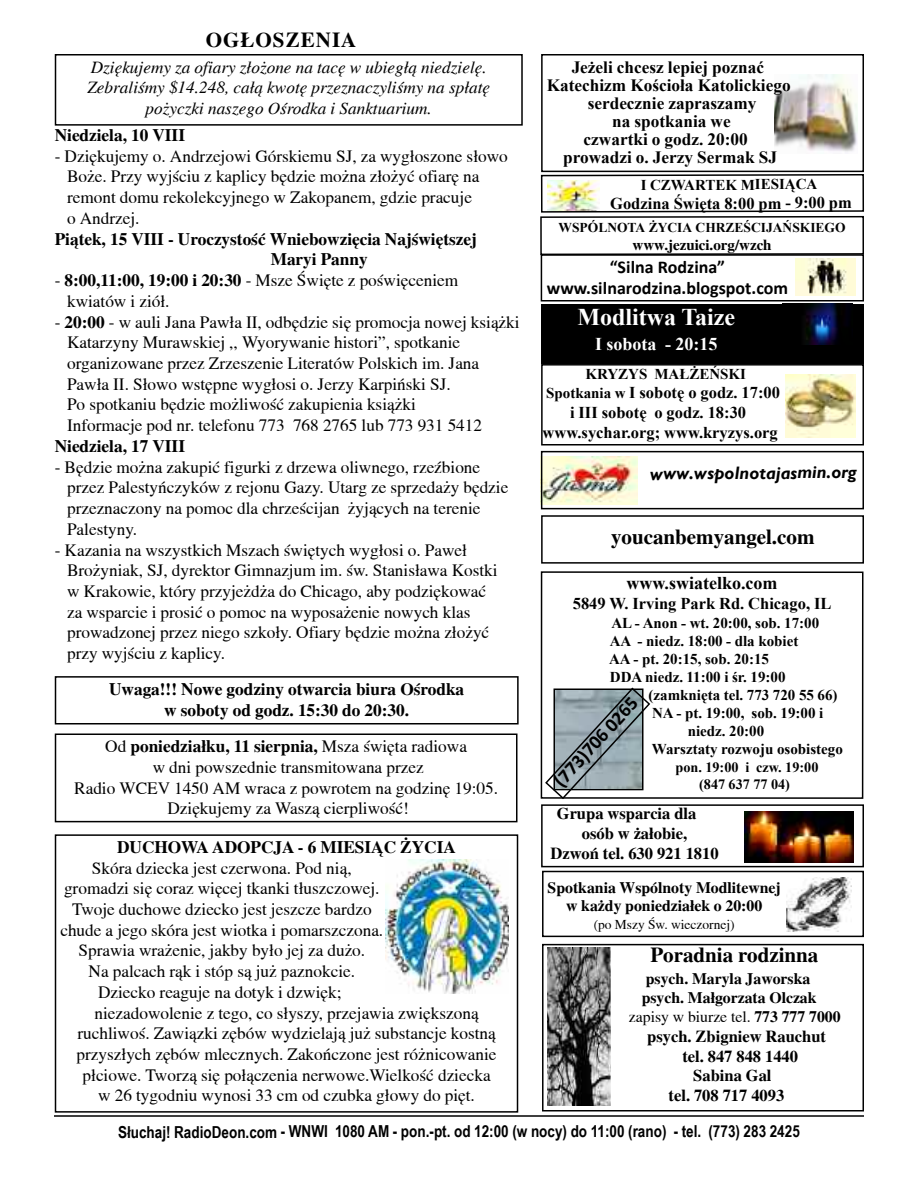
<style>
.page{position:relative;width:918px;height:1188px;background:#fff}
.page>*{position:absolute;margin:0;border:0;box-sizing:border-box;transform-origin:0 0}
.t1{font:700 24px "Times New Roman";color:#fff}
.t2{font:700 21px "Toronto";color:#000}
.t3{font:700 21px "Toronto";letter-spacing:.05em;color:#000}
.t4{font:700 19.5px "Calibri";color:#000}
.t5{font:700 18px/21.6px "Calibri";color:#000;text-align:center}
.t6{font:italic 700 18px "Gill Sans";letter-spacing:-.005em;color:#000}
.t7{font:700 18px "Times New Roman";color:#000}
.t8{font:700 18px "Times New Roman";color:#fff}
.t9{font:17.25px/20.7px "Toronto";color:#000}
.t10{font:700 17.25px/20.7px "Toronto";color:#000}
.t11{font:italic 17.25px/20.7px "Toronto";color:#000;text-align:center}
.t12{font:700 17.25px/18px "Times New Roman";color:#000;text-align:center}
.t13{font:700 16.5px/19.8px "Times New Roman";color:#000;text-align:center}
.t14{font:700 16.5px "Toronto";color:#000}
.t15{font:700 16.5px "Arial Narrow";color:#000}
.t16{font:700 15.75px/18px "Toronto";color:#000;text-align:center}
.t17{font:15.75px "Toronto";color:#000}
.t18{font:700 15px/18px "Times New Roman";color:#000}
.t19{font:700 15px "Toronto";color:#000}
.t20{font:700 14.25px "Times New Roman";color:#000}
.t21{font:700 13.5px "Times New Roman";color:#000}
.t22{font:13.5px "Toronto";color:#000}
.s1{font-weight:700}
.s2{font-size:15px}
</style>
<div class="page">
<hr style="left:54px;top:1115px;width:810px;height:2px;background:#000">
<div style="left:541px;top:54px;width:323px;height:118px;border:2px solid #000"></div>
<img style="left:774px;top:74px;width:83px;height:78px">
<div style="left:541px;top:304px;width:323px;height:59px;background:#000"></div>
<img style="left:548px;top:948px;width:63px;height:158px">
<div style="left:541px;top:515px;width:323px;height:49px;border:2px solid #000"></div>
<svg style="left:540px;top:174px;width:324px;height:82px"></svg>
<div style="left:541px;top:364px;width:323px;height:82px;border:2px solid #000"></div>
<img style="left:785px;top:375px;width:70px;height:62px">
<div style="left:541px;top:254px;width:323px;height:48px;border:2px solid #000"></div>
<div style="left:794px;top:259px;width:63px;height:37px;background:#fffbd7"></div>
<img style="left:807px;top:259px;width:40px;height:35px">
<div style="left:542px;top:871px;width:322px;height:66px;border:2px solid #000"></div>
<img style="left:786px;top:878px;width:65px;height:54px">
<img style="left:805px;top:304px;width:45px;height:41px">
<img style="left:544px;top:456px;width:93px;height:49px">
<div style="left:541px;top:451px;width:323px;height:58px;border:2px solid #000"></div>
<div style="left:541px;top:571px;width:323px;height:228px;border:2px solid #000"></div>
<svg style="left:544px;top:687px;width:107px;height:112px"></svg>
<div style="left:541px;top:804px;width:323px;height:63px;border:2px solid #000"></div>
<img style="left:745px;top:811px;width:109px;height:52px">
<div style="left:542px;top:944px;width:322px;height:168px;border:2px solid #000"></div>
<div style="left:55px;top:734px;width:463px;height:88px;border:2px solid #000"></div>
<div style="left:55px;top:676px;width:464px;height:48px;border:2px solid #000"></div>
<div style="left:55px;top:54px;width:468px;height:72px;border:2px solid #000"></div>
<div style="left:55px;top:834px;width:463px;height:279px;border:2px solid #000"></div>
<img style="left:386px;top:860px;width:122px;height:133px">
<p class="t3" style="left:206px;top:28px;width:152px">OG£OSZENIA</p>
<p class="t11" style="left:87px;top:57px;width:404px">Dziękujemy za ofiary złożone na tacę w ubiegłą niedzielę.<br>Zebraliśmy $14.248, całą kwotę przeznaczyliśmy na spłatę pożyczki naszego Ośrodka i Sanktuarium.</p>
<p class="t10" style="left:55px;top:124px;width:132px">Niedziela, 10 VIII</p>
<p class="t9" style="left:67px;top:145px;width:442px;text-indent:-12px">- Dziękujemy o. Andrzejowi Górskiemu SJ, za wygłoszone słowo Boże. Przy wyjściu z kaplicy będzie można złożyć ofiarę na remont domu rekolekcyjnego w Zakopanem, gdzie pracuje<br>o Andrzej.</p>
<p class="t10" style="left:271px;top:228px;width:208px;text-indent:-216px">Piątek, 15 VIII - Uroczystość Wniebowzięcia Najświętszej<br>Maryi Panny</p>
<p class="t9" style="left:67px;top:270px;width:393px;text-indent:-12px">- <span class="s1">8:00,11:00, 19:00 i 20:30</span> - Msze Święte z poświęceniem kwiatów i ziół.</p>
<p class="t9" style="left:67px;top:311px;width:454px;text-indent:-12px">- <span class="s1">20:00</span> - w auli Jana Pawła II, odbędzie się promocja nowej książki Katarzyny Murawskiej ,, Wyorywanie histori”, spotkanie organizowane przez Zrzeszenie Literatów Polskich im. Jana Pawła II. Słowo wstępne wygłosi o. Jerzy Karpiński SJ.<br>Po spotkaniu będzie możliwość zakupienia książki<br>Informacje pod nr. telefonu 773 768 2765 lub 773 931 5412</p>
<p class="t10" style="left:55px;top:436px;width:132px">Niedziela, 17 VIII</p>
<p class="t9" style="left:67px;top:457px;width:443px;text-indent:-12px">- Będzie można zakupić figurki z drzewa oliwnego, rzeźbione przez Palestyńczyków z rejonu Gazy. Utarg ze sprzedaży będzie przeznaczony na pomoc dla chrześcijan żyjących na terenie Palestyny.</p>
<p class="t9" style="left:67px;top:539px;width:432px;text-indent:-12px">- Kazania na wszystkich Mszach świętych wygłosi o. Paweł Brożyniak, SJ, dyrektor Gimnazjum im. św. Stanisława Kostki w Krakowie, który przyjeżdża do Chicago, aby podziękować za wsparcie i prosić o pomoc na wyposażenie nowych klas prowadzonej przez niego szkoły. Ofiary będzie można złożyć przy wyjściu z kaplicy.</p>
<p class="t10" style="left:109px;top:679px;width:357px;text-align:center">Uwaga!!! Nowe godziny otwarcia biura Ośrodka w soboty od godz. 15:30 do 20:30.</p>
<p class="t9" style="left:74px;top:736px;width:425px;text-align:center">Od <span class="s1">poniedziałku, 11 sierpnia,</span> Msza święta radiowa<br>w dni powszednie transmitowana przez<br>Radio WCEV 1450 AM wraca z powrotem na godzinę 19:05.<br>Dziękujemy za Waszą cierpliwość!</p>
<p class="t10" style="left:117px;top:837px;width:340px">DUCHOWA ADOPCJA - 6 MIESIĄC ŻYCIA</p>
<p class="t9" style="left:92px;top:857px;width:261px">Skóra dziecka jest czerwona. Pod nią,</p>
<p class="t9" style="left:64px;top:878px;width:317px">gromadzi się coraz więcej tkanki tłuszczowej.</p>
<p class="t9" style="left:72px;top:899px;width:301px">Twoje duchowe dziecko jest jeszcze bardzo</p>
<p class="t9" style="left:60px;top:920px;width:324px">chude a jego skóra jest wiotka i pomarszczona.</p>
<p class="t9" style="left:78px;top:940px;width:288px">Sprawia wrażenie, jakby było jej za dużo.</p>
<p class="t9" style="left:89px;top:961px;width:268px">Na palcach rąk i stóp są już paznokcie.</p>
<p class="t9" style="left:98px;top:982px;width:245px">Dziecko reaguje na dotyk i dzwięk;</p>
<p class="t9" style="left:94px;top:1002px;width:386px">niezadowolenie z tego, co słyszy, przejawia zwiększoną</p>
<p class="t9" style="left:77px;top:1023px;width:420px">ruchliwoś. Zawiązki zębów wydzielają już substancje kostną</p>
<p class="t9" style="left:77px;top:1044px;width:421px">przyszłych zębów mlecznych. Zakończone jest różnicowanie</p>
<p class="t9" style="left:83px;top:1064px;width:410px">płciowe. Tworzą się połączenia nerwowe.Wielkość dziecka</p>
<p class="t9" style="left:98px;top:1085px;width:378px">w 26 tygodniu wynosi 33 cm od czubka głowy do pięt.</p>
<p class="t12" style="left:547px;top:59px;width:245px">Jeżeli chcesz lepiej poznać<br>Katechizm Kościoła Katolickiego serdecznie zapraszamy<br>na spotkania we<br>czwartki o godz. 20:00<br>prowadzi o. Jerzy Sermak SJ</p>
<p class="t18" style="left:641px;top:175px;width:178px">I CZWARTEK MIESIĄCA</p>
<p class="t13" style="left:610px;top:193px;width:243px">Godzina Święta 8:00 pm - 9:00 pm</p>
<p class="t21" style="left:559px;top:220px;width:289px">WSPÓLNOTA ŻYCIA CHRZEŚCIJAŃSKIEGO</p>
<p class="t19" style="left:633px;top:236px;width:141px">www.jezuici.org/wzch</p>
<p class="t5" style="left:547px;top:258px;width:243px">“Silna Rodzina” www.silnarodzina.blogspot.com</p>
<h1 class="t1" style="left:577px;top:304px;width:159px">Modlitwa Taize</h1>
<p class="t8" style="left:595px;top:334px;width:124px">I sobota - 20:15</p>
<p class="t18" style="left:585px;top:365px;width:162px">KRYZYS MAŁŻEŃSKI</p>
<p class="t13" style="left:543px;top:383px;width:239px"><span class="s2">Spotkania w</span> I sobotę o godz. 17:00 i III sobotę o godz. 18:30 www.sychar.org; www.kryzys.org</p>
<p class="t6" style="left:650px;top:462px;width:208px">www.wspolnotajasmin.org</p>
<p class="t2" style="left:611px;top:525px;width:205px">youcanbemyangel.com</p>
<p class="t7" style="left:627px;top:573px;width:152px">www.swiatelko.com</p>
<p class="t13" style="left:573px;top:594px;width:260px">5849 W. Irving Park Rd. Chicago, IL</p>
<p class="t18" style="left:609px;top:614px;width:212px">AL - Anon - wt. 20:00, sob. 17:00<br>AA - niedz. 18:00 - dla kobiet<br>AA - pt. 20:15, sob. 20:15<br>DDA niedz. 11:00 i śr. 19:00</p>
<p class="t18" style="left:649px;top:686px;width:191px">(zamknięta tel. 773 720 55 66)</p>
<p class="t18" style="left:652px;top:704px;width:173px">NA - pt. 19:00, sob. 19:00 i</p>
<p class="t18" style="left:688px;top:722px;width:78px">niedz. 20:00</p>
<p class="t18" style="left:652px;top:740px;width:193px">Warsztaty rozwoju osobistego</p>
<p class="t20" style="left:675px;top:759px;width:145px">pon. 19:00 i czw. 19:00</p>
<p class="t4" style="left:551px;top:779px;width:116px;rotate:-48deg">(773)706 0265</p>
<p class="t20" style="left:699px;top:776px;width:92px">(847 637 77 04)</p>
<p class="t14" style="left:557px;top:804px;width:141px">Grupa wsparcia dla</p>
<p class="t14" style="left:582px;top:824px;width:107px">osób w żałobie,</p>
<p class="t14" style="left:550px;top:843px;width:170px">Dzwoń tel. 630 921 1810</p>
<p class="t16" style="left:548px;top:878px;width:235px">Spotkania Wspólnoty Modlitewnej w każdy poniedziałek o 20:00</p>
<p class="t22" style="left:594px;top:917px;width:142px">(po Mszy Św. wieczornej)</p>
<p class="t2" style="left:650px;top:943px;width:169px">Poradnia rodzinna</p>
<p class="t16" style="left:646px;top:969px;width:166px">psych. Maryla Jaworska</p>
<p class="t16" style="left:642px;top:988px;width:176px">psych. Małgorzata Olczak</p>
<p class="t17" style="left:629px;top:1008px;width:213px">zapisy w biurze tel. <span class="s1">773 777 7000</span></p>
<p class="t14" style="left:647px;top:1027px;width:180px">psych. Zbigniew Rauchut</p>
<p class="t14" style="left:682px;top:1046px;width:117px">tel. 847 848 1440</p>
<p class="t14" style="left:693px;top:1066px;width:80px">Sabina Gal</p>
<p class="t14" style="left:669px;top:1086px;width:117px">tel. 708 717 4093</p>
<p class="t15" style="left:118px;top:1122px;width:683px">Słuchaj! RadioDeon.com - WNWI 1080 AM - pon.-pt. od 12:00 (w nocy) do 11:00 (rano) - tel. (773) 283 2425</p>
</div>
